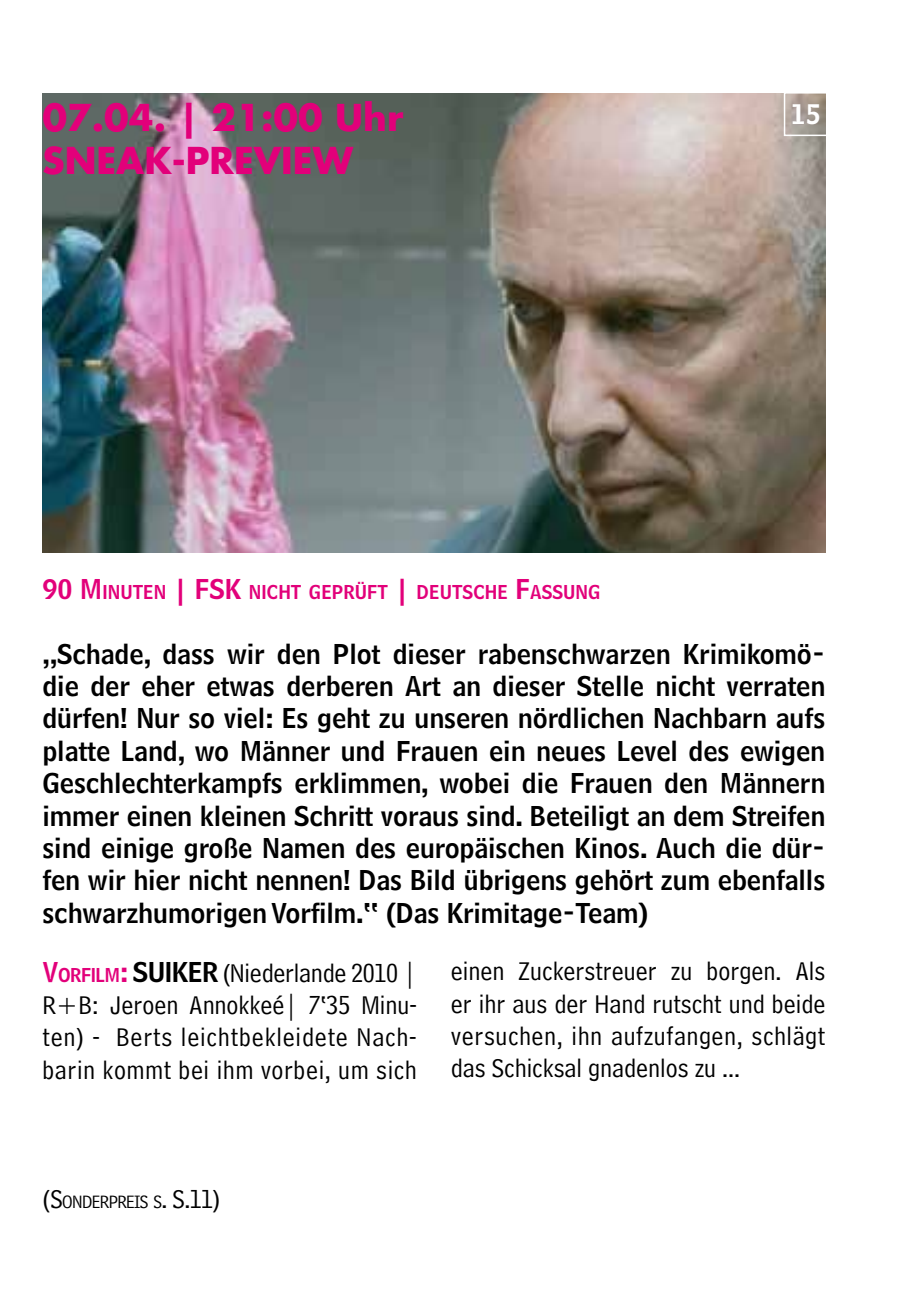
<style>
.page{position:relative;width:919px;height:1310px;background:#fff}
.page>*{position:absolute;margin:0;border:0;box-sizing:border-box;transform-origin:0 0}
.t1{font:700 36px "Futura Std";color:#e2007a}
.t2{font:27px/32.4px "Bell Centennial Name And Number";letter-spacing:-.005em;color:#000;text-align:justify}
.t3{font:27px/32.4px "Bell Centennial Address";letter-spacing:.02em;color:#000;text-align:justify}
.t4{font:27px "Bell Centennial Name And Number";color:#fff}
.t5{font:18.9px "Bell Centennial Name And Number";color:#e2007a}
.t6{font:18.9px "Bell Centennial Address";letter-spacing:-.03em;color:#000}
.s1{font-size:27px}
.s2{font-family:"Bell Centennial Name And Number";color:#e2007a}
.s3{font-family:"Bell Centennial Name And Number";font-size:18.9px;color:#e2007a}
.s4{font-family:"Bell Centennial Name And Number"}
</style>
<div class="page">
<img style="left:42px;top:94px;width:783px;height:459px">
<div style="left:783px;top:92px;width:44px;height:44px;border:2px solid #fff"></div>
<h1 class="t1" style="left:42px;top:94px;width:362px">07.04. | 21:00 Uhr</h1>
<p class="t4" style="left:790px;top:97px;width:32px">15</p>
<h1 class="t1" style="left:42px;top:137px;width:312px">SNEAK-PREVIEW</h1>
<p class="t5" style="left:42px;top:580px;width:559px"><span class="s1">90 M</span>INUTEN <span class="s1">| FSK</span> NICHT GEPRÜFT <span class="s1">|</span> DEUTSCHE <span class="s1">F</span>ASSUNG</p>
<p class="t2" style="left:42px;top:637px;width:784px">„Schade, dass wir den Plot dieser rabenschwarzen Krimikomö&shy;die der eher etwas derberen Art an dieser Stelle nicht verraten dürfen! Nur so viel: Es geht zu unseren nördlichen Nachbarn aufs platte Land, wo Männer und Frauen ein neues Level des ewigen Geschlechterkampfs erklimmen, wobei die Frauen den Männern immer einen kleinen Schritt voraus sind. Beteiligt an dem Streifen sind einige große Namen des europäischen Kinos. Auch die dür&shy;fen wir hier nicht nennen! Das Bild übrigens gehört zum ebenfalls schwarzhumorigen Vorfilm.“ (Das Krimitage-Team)</p>
<p class="t3" style="left:451px;top:955px;width:376px">einen Zuckerstreuer zu borgen. Als er ihr aus der Hand rutscht und beide versuchen, ihn aufzufangen, schlägt das Schicksal gnadenlos zu ...</p>
<p class="t3" style="left:42px;top:956px;width:376px"><span class="s2">V</span><span class="s3">ORFILM</span><span class="s2">:</span> <span class="s4">SUIKER</span> (Niederlande 2010 | R+B: Jeroen Annokkeé| 7‘35 Minu&shy;ten) - Berts leichtbekleidete Nach&shy;barin kommt bei ihm vorbei, um sich</p>
<p class="t6" style="left:42px;top:1191px;width:179px"><span class="s1">(S</span>ONDERPREIS S<span class="s1">. S.11)</span></p>
</div>
